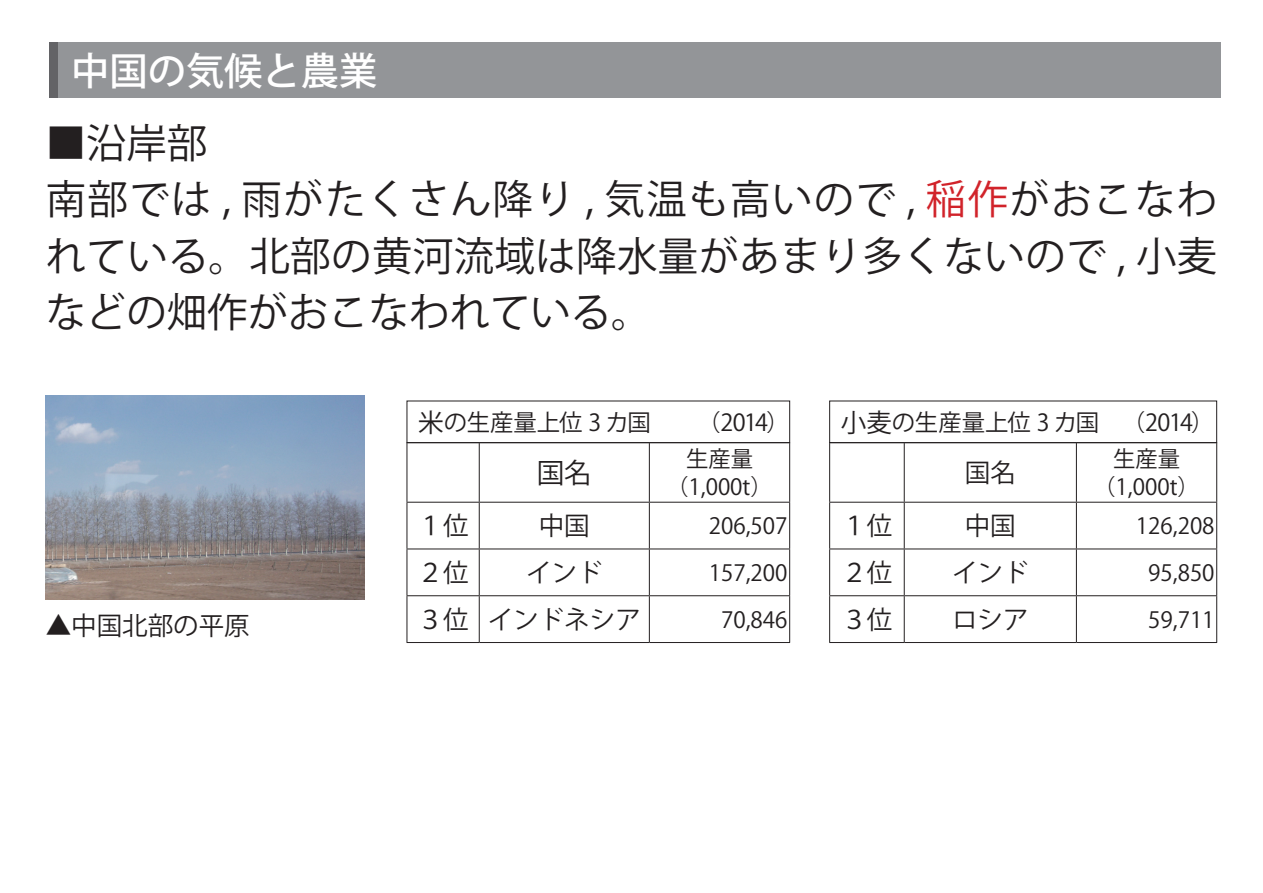
<style>
.page{position:relative;width:1263px;height:893px;background:#fff}
.page>*{position:absolute;margin:0;border:0;box-sizing:border-box;transform-origin:0 0}
.t1{font:40.35px/56.4px "Koz Go Pr 6 N";letter-spacing:.01em;color:#231f20}
.t2{font:500 38.25px "Koz Go Pr 6 N";color:#fff}
.t3{font:27.6px "Koz Go Pr 6 N";color:#231f20}
.t4{font:25.5px "Koz Go Pr 6 N";color:#231f20}
.t5{font:23.4px "Koz Go Pr 6 N";letter-spacing:-.025em;color:#231f20}
.t6{font:22.35px/28px "Koz Go Pr 6 N";color:#231f20;text-align:center}
.s1{color:#d1232a}
.s2{font-size:25.5px}
</style>
<div class="page">
<hr style="left:406px;top:443px;width:1px;height:59px;background:#231f20">
<hr style="left:479px;top:443px;width:1px;height:59px;background:#231f20">
<hr style="left:649px;top:443px;width:1px;height:59px;background:#231f20">
<hr style="left:789px;top:443px;width:1px;height:59px;background:#231f20">
<hr style="left:406px;top:502px;width:73px;height:1px;background:#231f20">
<hr style="left:406px;top:503px;width:1px;height:46px;background:#231f20">
<hr style="left:479px;top:502px;width:170px;height:1px;background:#231f20">
<hr style="left:479px;top:503px;width:1px;height:46px;background:#231f20">
<hr style="left:649px;top:502px;width:141px;height:1px;background:#231f20">
<hr style="left:649px;top:503px;width:1px;height:46px;background:#231f20">
<hr style="left:789px;top:503px;width:1px;height:46px;background:#231f20">
<hr style="left:406px;top:549px;width:73px;height:1px;background:#231f20">
<hr style="left:406px;top:549px;width:1px;height:46px;background:#231f20">
<hr style="left:479px;top:549px;width:170px;height:1px;background:#231f20">
<hr style="left:479px;top:549px;width:1px;height:46px;background:#231f20">
<hr style="left:649px;top:549px;width:141px;height:1px;background:#231f20">
<hr style="left:649px;top:549px;width:1px;height:46px;background:#231f20">
<hr style="left:789px;top:549px;width:1px;height:46px;background:#231f20">
<hr style="left:406px;top:595px;width:73px;height:1px;background:#231f20">
<hr style="left:406px;top:596px;width:1px;height:46px;background:#231f20">
<hr style="left:479px;top:595px;width:170px;height:1px;background:#231f20">
<hr style="left:479px;top:596px;width:1px;height:46px;background:#231f20">
<hr style="left:649px;top:595px;width:141px;height:1px;background:#231f20">
<hr style="left:649px;top:596px;width:1px;height:46px;background:#231f20">
<hr style="left:789px;top:596px;width:1px;height:46px;background:#231f20">
<hr style="left:406px;top:642px;width:73px;height:1px;background:#231f20">
<hr style="left:479px;top:642px;width:170px;height:1px;background:#231f20">
<hr style="left:649px;top:642px;width:141px;height:1px;background:#231f20">
<hr style="left:829px;top:443px;width:1px;height:59px;background:#231f20">
<hr style="left:904px;top:443px;width:1px;height:59px;background:#231f20">
<hr style="left:1076px;top:443px;width:1px;height:59px;background:#231f20">
<hr style="left:1216px;top:443px;width:1px;height:59px;background:#231f20">
<hr style="left:829px;top:502px;width:75px;height:1px;background:#231f20">
<hr style="left:829px;top:503px;width:1px;height:46px;background:#231f20">
<hr style="left:904px;top:502px;width:172px;height:1px;background:#231f20">
<hr style="left:904px;top:503px;width:1px;height:46px;background:#231f20">
<hr style="left:1076px;top:502px;width:141px;height:1px;background:#231f20">
<hr style="left:1076px;top:503px;width:1px;height:46px;background:#231f20">
<hr style="left:1216px;top:503px;width:1px;height:46px;background:#231f20">
<hr style="left:829px;top:549px;width:75px;height:1px;background:#231f20">
<hr style="left:829px;top:549px;width:1px;height:46px;background:#231f20">
<hr style="left:904px;top:549px;width:172px;height:1px;background:#231f20">
<hr style="left:904px;top:549px;width:1px;height:46px;background:#231f20">
<hr style="left:1076px;top:549px;width:141px;height:1px;background:#231f20">
<hr style="left:1076px;top:549px;width:1px;height:46px;background:#231f20">
<hr style="left:1216px;top:549px;width:1px;height:46px;background:#231f20">
<hr style="left:829px;top:595px;width:75px;height:1px;background:#231f20">
<hr style="left:829px;top:596px;width:1px;height:46px;background:#231f20">
<hr style="left:904px;top:595px;width:172px;height:1px;background:#231f20">
<hr style="left:904px;top:596px;width:1px;height:46px;background:#231f20">
<hr style="left:1076px;top:595px;width:141px;height:1px;background:#231f20">
<hr style="left:1076px;top:596px;width:1px;height:46px;background:#231f20">
<hr style="left:1216px;top:596px;width:1px;height:46px;background:#231f20">
<hr style="left:829px;top:642px;width:75px;height:1px;background:#231f20">
<hr style="left:904px;top:642px;width:172px;height:1px;background:#231f20">
<hr style="left:1076px;top:642px;width:141px;height:1px;background:#231f20">
<img style="left:46px;top:395px;width:319px;height:205px">
<div style="left:406px;top:401px;width:384px;height:42px;border:1px solid #231f20"></div>
<div style="left:829px;top:401px;width:388px;height:42px;border:1px solid #231f20"></div>
<div style="left:49px;top:43px;width:1171px;height:55px;background:#939598"></div>
<div style="left:49px;top:43px;width:8px;height:55px;background:#636366"></div>
<p class="t2" style="left:71px;top:49px;width:308px">中国の気候と農業</p>
<p class="t1" style="left:46px;top:116px;width:1173px">■沿岸部<br>南部では , 雨がたくさん降り , 気温も高いので , <span class="s1">稲作</span>がおこなわれている。北部の黄河流域は降水量があまり多くないので , 小麦などの畑作がおこなわれている。</p>
<p class="t5" style="left:418px;top:409px;width:373px"><span class="s2">米</span>の生産量上位 3 カ国　　 （2014）</p>
<p class="t5" style="left:841px;top:409px;width:375px"><span class="s2">小麦</span>の生産量上位 3 カ国　 （2014）</p>
<p class="t3" style="left:537px;top:457px;width:57px">国名</p>
<p class="t6" style="left:666px;top:445px;width:108px">生産量（1,000t）</p>
<p class="t4" style="left:965px;top:458px;width:53px">国名</p>
<p class="t6" style="left:1093px;top:445px;width:108px">生産量（1,000t）</p>
<p class="t4" style="left:418px;top:512px;width:53px">１位</p>
<p class="t4" style="left:539px;top:512px;width:53px">中国</p>
<p class="t6" style="left:709px;top:512px;width:80px">206,507</p>
<p class="t4" style="left:418px;top:558px;width:53px">２位</p>
<p class="t4" style="left:526px;top:558px;width:78px">インド</p>
<p class="t6" style="left:709px;top:559px;width:80px">157,200</p>
<p class="t4" style="left:418px;top:605px;width:225px">３位 インドネシア</p>
<p class="t6" style="left:721px;top:606px;width:68px">70,846</p>
<p class="t4" style="left:841px;top:512px;width:53px">１位</p>
<p class="t4" style="left:965px;top:512px;width:53px">中国</p>
<p class="t6" style="left:1136px;top:512px;width:80px">126,208</p>
<p class="t4" style="left:841px;top:558px;width:53px">２位</p>
<p class="t4" style="left:952px;top:558px;width:78px">インド</p>
<p class="t6" style="left:1148px;top:559px;width:68px">95,850</p>
<p class="t4" style="left:46px;top:611px;width:206px">▲中国北部の平原</p>
<p class="t4" style="left:841px;top:605px;width:53px">３位</p>
<p class="t4" style="left:952px;top:605px;width:78px">ロシア</p>
<p class="t6" style="left:1148px;top:606px;width:68px">59,711</p>
</div>
